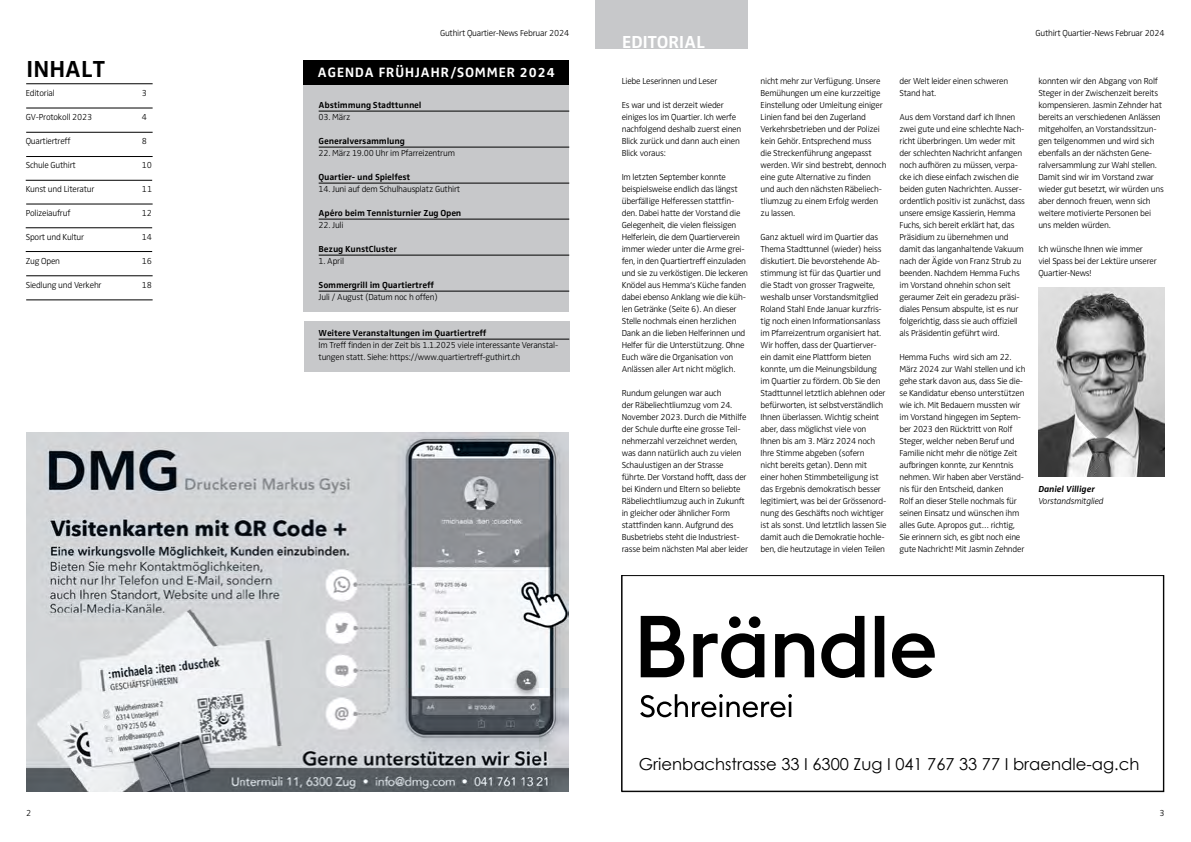
<style>
.page{position:relative;width:1191px;height:842px;background:#fff}
.page>*{position:absolute;margin:0;border:0;box-sizing:border-box;transform-origin:0 0}
.t1{font:700 24px "Zwo Corr";letter-spacing:-.025em;color:#000}
.t2{font:700 18px "Zwo Corr";color:#fff}
.t3{font:16.5px "Century Gothic";color:#000}
.t4{font:700 14px "Zwo Corr";letter-spacing:.025em;color:#fff}
.t5{font:300 9px/12px "Zwo";letter-spacing:-.025em;color:#000}
.t6{font:700 9px "Zwo Corr";letter-spacing:-.025em;color:#000}
.t7{font:italic 300 9px "Zwo";letter-spacing:-.025em;color:#000}
.t8{font:italic 700 9px "Zwo Corr";letter-spacing:-.025em;color:#000}
</style>
<div class="page">
<div style="left:595px;top:0;width:153px;height:48px;background:#c7c8ca"></div>
<img style="left:26px;top:432px;width:542px;height:360px">
<svg style="left:640px;top:616px;width:294px;height:62px"></svg>
<svg style="left:640px;top:694px;width:152px;height:23px"></svg>
<div style="left:621px;top:575px;width:543px;height:217px;border:1px solid #000"></div>
<div style="left:304px;top:60px;width:265px;height:252px;background:#c7c8ca"></div>
<div style="left:304px;top:321px;width:265px;height:51px;background:#c7c8ca"></div>
<hr style="left:319px;top:111px;width:250px;height:1px;background:#000">
<hr style="left:319px;top:147px;width:250px;height:1px;background:#000">
<hr style="left:319px;top:183px;width:250px;height:1px;background:#000">
<hr style="left:319px;top:219px;width:250px;height:1px;background:#000">
<hr style="left:319px;top:255px;width:250px;height:1px;background:#000">
<hr style="left:319px;top:291px;width:250px;height:1px;background:#000">
<hr style="left:319px;top:339px;width:250px;height:1px;background:#000">
<div style="left:304px;top:60px;width:265px;height:24px;background:#000"></div>
<hr style="left:26px;top:84px;width:127px;height:1px;background:#000">
<hr style="left:26px;top:108px;width:127px;height:1px;background:#000">
<hr style="left:26px;top:132px;width:127px;height:1px;background:#000">
<hr style="left:26px;top:156px;width:127px;height:1px;background:#000">
<hr style="left:26px;top:180px;width:126px;height:1px;background:#000">
<hr style="left:26px;top:204px;width:127px;height:1px;background:#000">
<hr style="left:26px;top:228px;width:126px;height:1px;background:#000">
<hr style="left:26px;top:251px;width:126px;height:1px;background:#000">
<hr style="left:26px;top:276px;width:127px;height:1px;background:#000">
<hr style="left:26px;top:300px;width:127px;height:1px;background:#000">
<img style="left:1038px;top:288px;width:126px;height:188px">
<h1 class="t1" style="left:26px;top:54px;width:81px">INHALT</h1>
<p class="t5" style="left:26px;top:87px;width:31px">Editorial</p>
<p class="t5" style="left:26px;top:111px;width:68px">GV-Protokoll 2023</p>
<p class="t5" style="left:26px;top:135px;width:46px">Quartiertreff</p>
<p class="t5" style="left:26px;top:159px;width:52px">Schule Guthirt</p>
<p class="t5" style="left:26px;top:183px;width:70px">Kunst und Literatur</p>
<p class="t5" style="left:26px;top:207px;width:46px">Polizeiaufruf</p>
<p class="t5" style="left:26px;top:231px;width:60px">Sport und Kultur</p>
<p class="t5" style="left:26px;top:255px;width:36px">Zug Open</p>
<p class="t5" style="left:26px;top:279px;width:77px">Siedlung und Verkehr</p>
<p class="t5" style="left:142px;top:87px;width:7px">3</p>
<p class="t5" style="left:142px;top:111px;width:7px">4</p>
<p class="t5" style="left:142px;top:135px;width:7px">8</p>
<p class="t5" style="left:142px;top:159px;width:12px">10</p>
<p class="t5" style="left:142px;top:183px;width:12px">11</p>
<p class="t5" style="left:142px;top:207px;width:12px">12</p>
<p class="t5" style="left:142px;top:231px;width:12px">14</p>
<p class="t5" style="left:142px;top:255px;width:12px">16</p>
<p class="t5" style="left:142px;top:279px;width:12px">18</p>
<p class="t5" style="left:440px;top:27px;width:131px">Guthirt Quartier-News Februar 2024</p>
<h3 class="t4" style="left:317px;top:64px;width:239px">AGENDA FRÜHJAHR/SOMMER 2024</h3>
<p class="t6" style="left:319px;top:100px;width:104px">Abstimmung Stadttunnel</p>
<p class="t5" style="left:319px;top:111px;width:33px">03. März</p>
<p class="t6" style="left:319px;top:136px;width:88px">Generalversammlung</p>
<p class="t5" style="left:319px;top:147px;width:138px">22. März 19.00 Uhr im Pfarreizentrum</p>
<p class="t6" style="left:319px;top:172px;width:93px">Quartier- und Spielfest</p>
<p class="t5" style="left:319px;top:183px;width:143px">14. Juni auf dem Schulhausplatz Guthirt</p>
<p class="t6" style="left:319px;top:208px;width:144px">Apéro beim Tennisturnier Zug Open</p>
<p class="t5" style="left:319px;top:219px;width:26px">22. Juli</p>
<p class="t6" style="left:319px;top:244px;width:80px">Bezug KunstCluster</p>
<p class="t5" style="left:319px;top:255px;width:27px">1. April</p>
<p class="t6" style="left:319px;top:280px;width:117px">Sommergrill im Quartiertreff</p>
<p class="t5" style="left:319px;top:291px;width:121px">Juli / August (Datum noc h offen)</p>
<p class="t6" style="left:319px;top:328px;width:169px">Weitere Veranstaltungen im Quartiertreff</p>
<p class="t5" style="left:319px;top:339px;width:241px">Im Treff finden in der Zeit bis 1.1.2025 viele interessante Veranstal&shy;tungen statt. Siehe: https://www.quartiertreff-guthirt.ch</p>
<h2 class="t2" style="left:621px;top:31px;width:85px">editorial</h2>
<p class="t5" style="left:621px;top:75px;width:97px">Liebe Leserinnen und Leser</p>
<p class="t5" style="left:621px;top:99px;width:121px">Es war und ist derzeit wieder einiges los im Quartier. Ich werfe nachfolgend deshalb zuerst einen<br>Blick zurück und dann auch einen<br>Blick voraus:</p>
<p class="t5" style="left:621px;top:171px;width:128px">Im letzten September konnte beispielsweise endlich das längst überfällige Helferessen stattfin&shy;den. Dabei hatte der Vorstand die Gelegenheit, die vielen fleissigen Helferlein, die dem Quartierverein immer wieder unter die Arme grei&shy;fen, in den Quartiertreff einzuladen und sie zu verköstigen. Die leckeren Knödel aus Hemma‘s Küche fanden dabei ebenso Anklang wie die küh&shy;len Getränke (Seite 6). An dieser Stelle nochmals einen herzlichen Dank an die lieben Helferinnen und Helfer für die Unterstützung. Ohne Euch wäre die Organisation von Anlässen aller Art nicht möglich.</p>
<p class="t5" style="left:621px;top:387px;width:128px">Rundum gelungen war auch<br>der Räbeliechtliumzug vom 24.<br>November 2023. Durch die Mithilfe der Schule durfte eine grosse Teil&shy;nehmerzahl verzeichnet werden, was dann natürlich auch zu vielen Schaulustigen an der Strasse führte. Der Vorstand hofft, dass der bei Kindern und Eltern so beliebte Räbeliechtliumzug auch in Zukunft in gleicher oder ähnlicher Form stattfinden kann. Aufgrund des Busbetriebs steht die Industriest&shy;rasse beim nächsten Mal aber leider</p>
<p class="t5" style="left:760px;top:75px;width:127px">nicht mehr zur Verfügung. Unsere<br>Bemühungen um eine kurzzeitige<br>Einstellung oder Umleitung einiger<br>Linien fand bei den Zugerland<br>Verkehrsbetrieben und der Polizei kein Gehör. Entsprechend muss<br>die Streckenführung angepasst werden. Wir sind bestrebt, dennoch eine gute Alternative zu finden und auch den nächsten Räbeliech&shy;tliumzug zu einem Erfolg werden zu lassen.</p>
<p class="t5" style="left:760px;top:231px;width:127px">Ganz aktuell wird im Quartier das Thema Stadttunnel (wieder) heiss diskutiert. Die bevorstehende Ab&shy;stimmung ist für das Quartier und die Stadt von grosser Tragweite, weshalb unser Vorstandsmitglied Roland Stahl Ende Januar kurzfris&shy;tig noch einen Informationsanlass im Pfarreizentrum organisiert hat.<br>Wir hoffen, dass der Quartierver&shy;ein damit eine Plattform bieten konnte, um die Meinungsbildung im Quartier zu fördern. Ob Sie den Stadttunnel letztlich ablehnen oder befürworten, ist selbstverständlich Ihnen überlassen. Wichtig scheint aber, dass möglichst viele von Ihnen bis am 3. März 2024 noch Ihre Stimme abgeben (sofern<br>nicht bereits getan). Denn mit einer hohen Stimmbeteiligung ist das Ergebnis demokratisch besser legitimiert, was bei der Grössenord&shy;nung des Geschäfts noch wichtiger ist als sonst. Und letztlich lassen Sie damit auch die Demokratie hochle&shy;ben, die heutzutage in vielen Teilen</p>
<p class="t5" style="left:1035px;top:27px;width:131px">Guthirt Quartier-News Februar 2024</p>
<p class="t5" style="left:899px;top:75px;width:110px">der Welt leider einen schweren<br>Stand hat.</p>
<p class="t5" style="left:899px;top:111px;width:127px">Aus dem Vorstand darf ich Ihnen zwei gute und eine schlechte Nach&shy;richt überbringen. Um weder mit der schlechten Nachricht anfangen noch aufhören zu müssen, verpa&shy;cke ich diese einfach zwischen die beiden guten Nachrichten. Ausser&shy;ordentlich positiv ist zunächst, dass unsere emsige Kassierin, Hemma Fuchs, sich bereit erklärt hat, das Präsidium zu übernehmen und damit das langanhaltende Vakuum nach der Ägide von Franz Strub zu beenden. Nachdem Hemma Fuchs im Vorstand ohnehin schon seit geraumer Zeit ein geradezu präsi&shy;diales Pensum abspulte, ist es nur folgerichtig, dass sie auch offiziell als Präsidentin geführt wird.</p>
<p class="t5" style="left:899px;top:351px;width:128px">Hemma Fuchs wird sich am 22.<br>März 2024 zur Wahl stellen und ich gehe stark davon aus, dass Sie die&shy;se Kandidatur ebenso unterstützen wie ich. Mit Bedauern mussten wir im Vorstand hingegen im Septem&shy;ber 2023 den Rücktritt von Rolf<br>Steger, welcher neben Beruf und<br>Familie nicht mehr die nötige Zeit aufbringen konnte, zur Kenntnis nehmen. Wir haben aber Verständ&shy;nis für den Entscheid, danken<br>Rolf an dieser Stelle nochmals für seinen Einsatz und wünschen ihm alles Gute. Apropos gut… richtig,<br>Sie erinnern sich, es gibt noch eine gute Nachricht! Mit Jasmin Zehnder</p>
<p class="t5" style="left:1038px;top:75px;width:127px">konnten wir den Abgang von Rolf<br>Steger in der Zwischenzeit bereits kompensieren. Jasmin Zehnder hat bereits an verschiedenen Anlässen mitgeholfen, an Vorstandssitzun&shy;gen teilgenommen und wird sich ebenfalls an der nächsten Gene&shy;ralversammlung zur Wahl stellen.<br>Damit sind wir im Vorstand zwar wieder gut besetzt, wir würden uns aber dennoch freuen, wenn sich weitere motivierte Personen bei uns melden würden.</p>
<p class="t5" style="left:1038px;top:243px;width:120px">Ich wünsche Ihnen wie immer viel Spass bei der Lektüre unserer<br>Quartier-News!</p>
<p class="t8" style="left:1038px;top:484px;width:58px">Daniel Villiger</p>
<p class="t7" style="left:1038px;top:496px;width:67px">Vorstandsmitglied</p>
<h3 class="t3" style="left:639px;top:752px;width:502px">Grienbachstrasse 33 I 6300 Zug I 041 767 33 77 I braendle-ag.ch</h3>
<p class="t5" style="left:26px;top:807px;width:7px">2</p>
<p class="t5" style="left:1159px;top:807px;width:7px">3</p>
</div>
